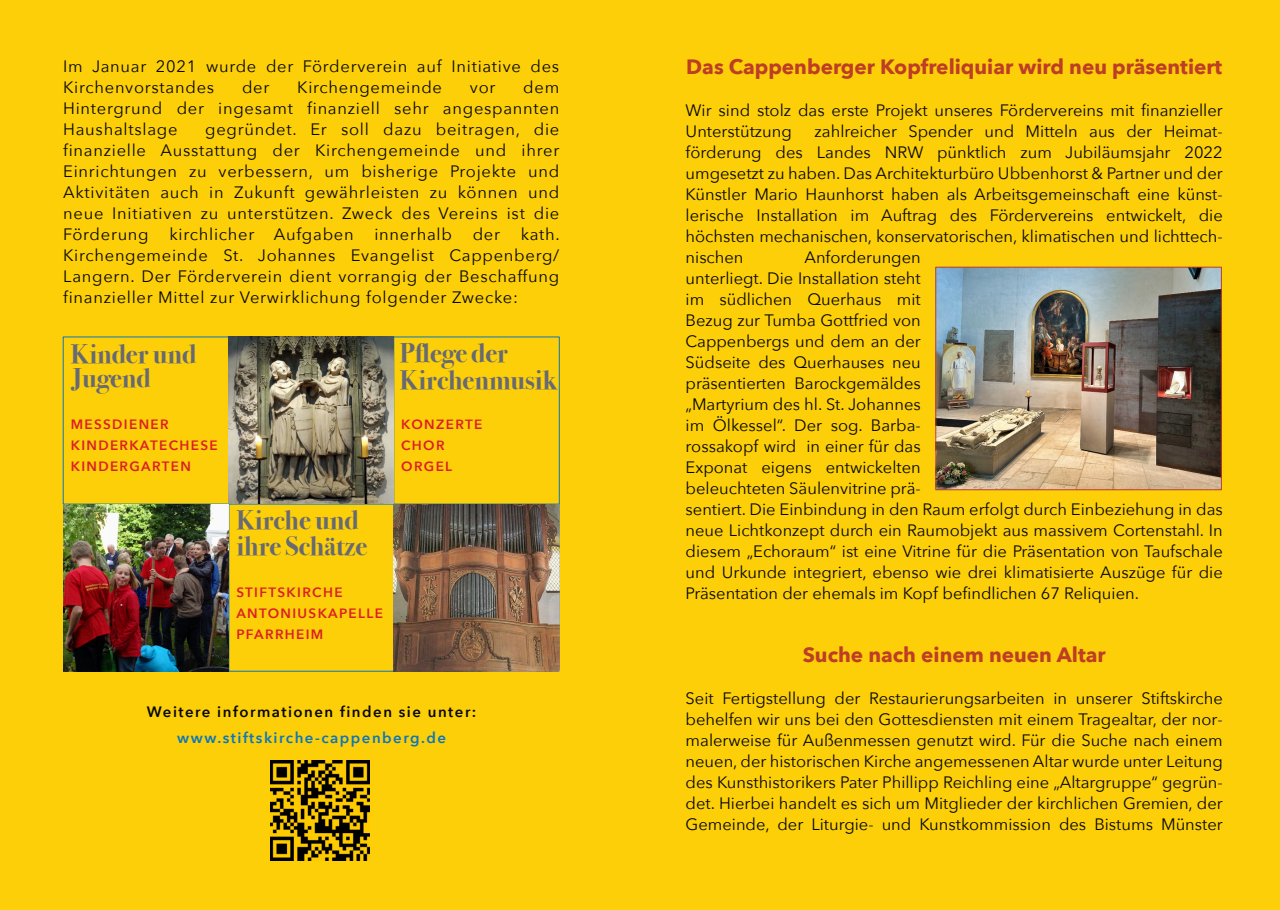
<style>
.page{position:relative;width:1280px;height:910px;background:#fccf09}
.page>*{position:absolute;margin:0;border:0;box-sizing:border-box;transform-origin:0 0}
.t1{font:700 27px/24px "Bodoni Svty Two ITCTT";color:#676973}
.t2{font:700 20.7px "Avenir Next";color:#bd3d26}
.t3{font:16.5px/21px "Avenir Next";color:#080704;text-align:justify}
.t4{font:16.5px/21px "Avenir Next";letter-spacing:.045em;color:#080704}
.t5{font:600 15px "Avenir Next";letter-spacing:.1em;color:#080704}
.t6{font:600 15px "Avenir Next";letter-spacing:.1em;color:#0c76ba}
.t7{font:600 13.5px/21px "Avenir Next";letter-spacing:.1em;color:#dc1f25}
.t8{font:600 13.35px/21px "Avenir Next";letter-spacing:.1em;color:#dc1f25}
</style>
<div class="page">
<img style="left:63px;top:504px;width:166px;height:167px">
<img style="left:229px;top:337px;width:165px;height:167px">
<img style="left:394px;top:504px;width:165px;height:167px">
<img style="left:271px;top:760px;width:99px;height:101px">
<img style="left:937px;top:269px;width:283px;height:219px">
<div style="left:935px;top:267px;width:287px;height:223px;border:1px solid #bd3d26"></div>
<p class="t4" style="left:63px;top:56px;width:498px">Im Januar 2021 wurde der Förderverein auf Initiative des<br>Kirchenvorstandes</p>
<p class="t3" style="left:63px;top:77px;width:498px;text-indent:460px">dem Hintergrund der ingesamt finanziell sehr angespannten Haushaltslage</p>
<p class="t3" style="left:242px;top:77px;width:29px">der</p>
<p class="t4" style="left:297px;top:77px;width:146px">Kirchengemeinde</p>
<p class="t3" style="left:470px;top:77px;width:27px">vor</p>
<p class="t3" style="left:63px;top:119px;width:498px;text-indent:142px">gegründet. Er soll dazu beitragen, die finanzielle Ausstattung der Kirchengemeinde und ihrer Einrichtungen zu verbessern, um bisherige Projekte und Aktivitäten auch in Zukunft gewährleisten zu können und neue Initiativen zu unterstützen. Zweck des Vereins ist die Förderung</p>
<p class="t4" style="left:169px;top:224px;width:186px">kirchlicher Aufgaben</p>
<p class="t4" style="left:374px;top:224px;width:79px">innerhalb</p>
<p class="t3" style="left:473px;top:224px;width:29px">der</p>
<p class="t3" style="left:63px;top:224px;width:498px;text-indent:458px">kath.<br>Kirchengemeinde St. Johannes Evangelist Cappenberg/ Langern. Der Förderverein dient vorrangig der Beschaffung finanzieller Mittel zur Verwirklichung folgender Zwecke:</p>
<h1 class="t1" style="left:71px;top:343px;width:127px">Kinder und<br>Jugend</h1>
<p class="t7" style="left:71px;top:414px;width:148px">MESSDIENER<br>KINDERKATECHESE<br>KINDERGARTEN</p>
<h1 class="t1" style="left:400px;top:340px;width:158px;line-height:27px">Pflege der<br>Kirchenmusik</h1>
<p class="t8" style="left:401px;top:414px;width:83px">KONZERTE<br>CHOR<br>ORGEL</p>
<h1 class="t1" style="left:236px;top:508px;width:132px;line-height:25.5px">Kirche und ihre Schätze</h1>
<p class="t7" style="left:236px;top:582px;width:148px">STIFTSKIRCHE<br>ANTONIUSKAPELLE<br>PFARRHEIM</p>
<p class="t5" style="left:147px;top:701px;width:331px">Weitere informationen finden sie unter:</p>
<p class="t6" style="left:177px;top:728px;width:270px">www.stiftskirche-cappenberg.de</p>
<p class="t2" style="left:686px;top:53px;width:537px">Das Cappenberger Kopfreliquiar wird neu präsentiert</p>
<p class="t3" style="left:686px;top:100px;width:539px">Wir sind stolz das erste Projekt unseres Fördervereins mit finanzieller<br>Unterstützung</p>
<p class="t3" style="left:686px;top:121px;width:539px;text-indent:129px">zahlreicher Spender und Mitteln aus der Heimat&shy;förderung des Landes NRW pünktlich zum Jubiläumsjahr 2022 umgesetzt zu haben. Das Architekturbüro Ubbenhorst &amp; Partner und der Künstler Mario Haunhorst haben als Arbeitsgemeinschaft eine künst&shy;lerische Installation im Auftrag des Fördervereins entwickelt, die höchsten mechanischen, konservatorischen, klimatischen und lichttech&shy;nischen</p>
<p class="t3" style="left:686px;top:247px;width:539px;text-align:left;text-indent:119px">Anforderungen<br>unterliegt. Die Installation steht<br>im südlichen Querhaus mit<br>Bezug zur Tumba Gottfried von<br>Cappenbergs und dem an der<br>Südseite des Querhauses neu<br>präsentierten Barockgemäldes<br>„Martyrium des hl. St. Johannes<br>im Ölkessel“. Der sog. Barba-<br>rossakopf wird in einer für das<br>Exponat eigens entwickelten<br>beleuchteten Säulenvitrine prä-<br>sentiert. Die Einbindung in den Raum erfolgt durch Einbeziehung in das neue Lichtkonzept durch ein Raumobjekt aus massivem Cortenstahl. In diesem „Echoraum“ ist eine Vitrine für die Präsentation von Taufschale und Urkunde integriert, ebenso wie drei klimatisierte Auszüge für die Präsentation der ehemals im Kopf befindlichen 67 Reliquien.</p>
<p class="t2" style="left:803px;top:641px;width:304px">Suche nach einem neuen Altar</p>
<p class="t3" style="left:686px;top:688px;width:539px">Seit Fertigstellung der Restaurierungsarbeiten in unserer Stiftskirche behelfen wir uns bei den Gottesdiensten mit einem Tragealtar, der nor&shy;malerweise für Außenmessen genutzt wird. Für die Suche nach einem neuen, der historischen Kirche angemessenen Altar wurde unter Leitung des Kunsthistorikers Pater Phillipp Reichling eine „Altargruppe“ gegrün&shy;det. Hierbei handelt es sich um Mitglieder der kirchlichen Gremien, der Gemeinde, der Liturgie- und Kunstkommission des Bistums Münster</p>
</div>
